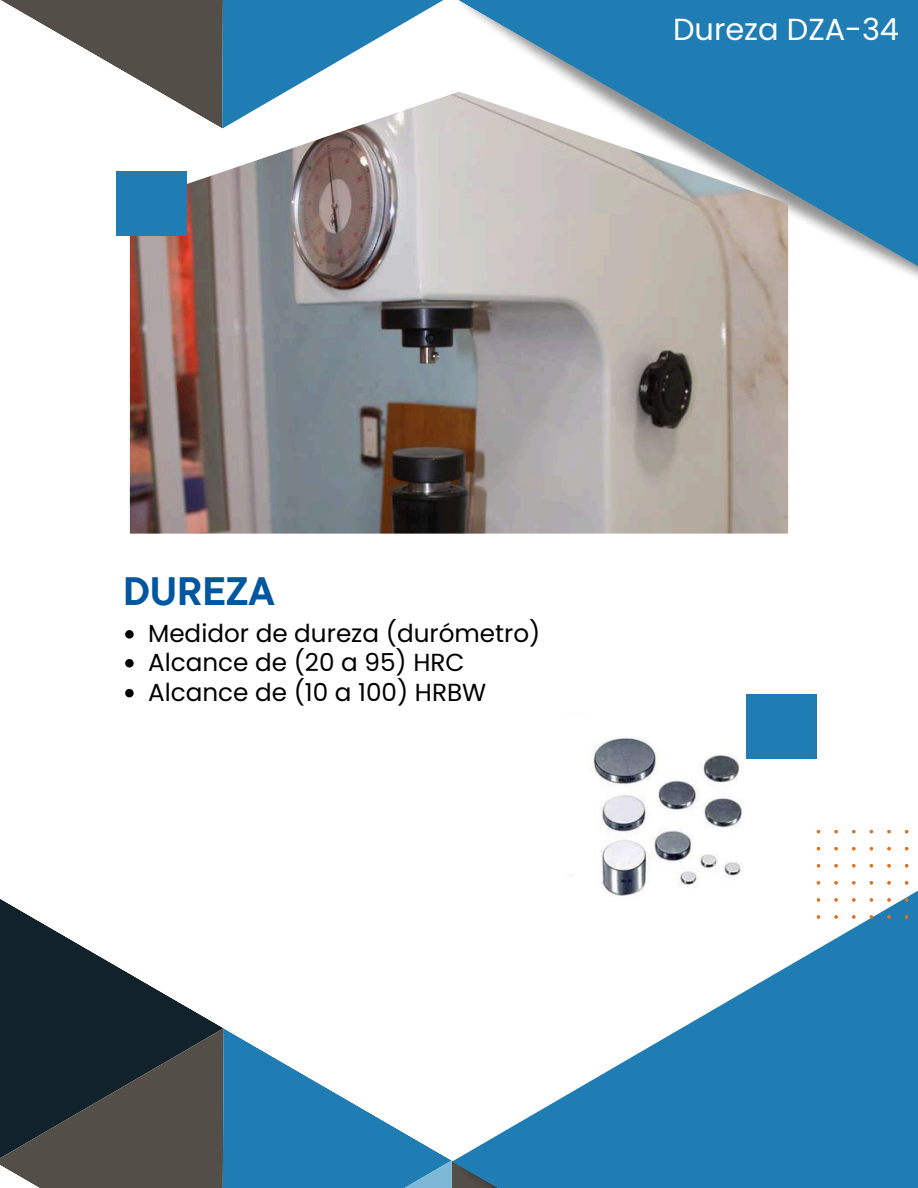
<style>
.page{position:relative;width:918px;height:1188px;background:#fff}
.page>*{position:absolute;margin:0;border:0;box-sizing:border-box;transform-origin:0 0}
.t1{font:700 39.45px "TT Commons Pro";color:#0057a0}
.t2{font:30.45px "Poppins";color:#fff}
.t3{font:24.75px/29px "Poppins";color:#000}
</style>
<div class="page">
<svg style="left:1px;top:0;width:437px;height:92px"></svg>
<svg style="left:458px;top:0;width:460px;height:291px;fill:#1f7db4"></svg>
<img style="left:130px;top:92px;width:658px;height:441px">
<div style="left:116px;top:172px;width:71px;height:64px;background:#1f7db4"></div>
<svg style="left:0;top:899px;width:223px;height:129px"></svg>
<svg style="left:0;top:1028px;width:450px;height:160px"></svg>
<img style="left:438px;top:1160px;width:14px;height:28px">
<svg style="left:452px;top:865px;width:466px;height:323px;fill:#1f7db4"></svg>
<img style="left:565px;top:737px;width:216px;height:192px">
<div style="left:746px;top:694px;width:71px;height:64px;background:#1f7db4"></div>
<svg style="left:817px;top:830px;width:101px;height:89px"></svg>
<svg style="left:125px;top:689px;width:9px;height:8px"></svg>
<svg style="left:125px;top:630px;width:9px;height:9px"></svg>
<svg style="left:125px;top:659px;width:9px;height:9px"></svg>
<div style="left:661px;top:4px;width:250px;height:54px;background:#1f7db4"></div>
<p class="t2" style="left:673px;top:9px;width:228px">Dureza DZA-34</p>
<h1 class="t1" style="left:123px;top:566px;width:153px">DUREZA</h1>
<p class="t3" style="left:148px;top:619px;width:394px">Medidor de dureza (durómetro)<br>Alcance de (20 a 95) HRC</p>
<p class="t3" style="left:148px;top:677px;width:340px">Alcance de (10 a 100) HRBW</p>
</div>
